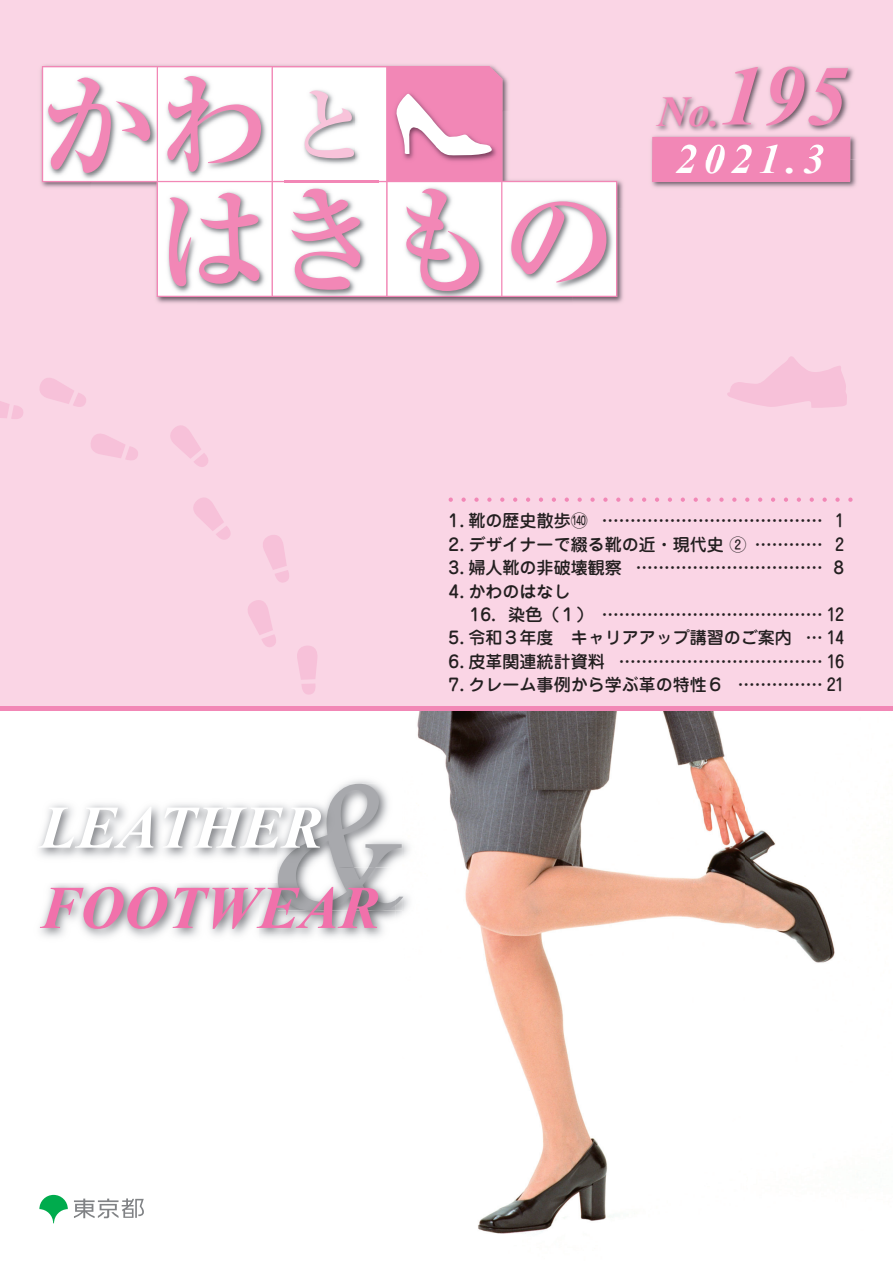
<style>
.page{position:relative;width:893px;height:1263px;background:#fff}
.page>*{position:absolute;margin:0;border:0;box-sizing:border-box;transform-origin:0 0}
.t1{font:italic 183px "Times New Roman";color:#a8a9ad}
.t2{font:700 115.8px/114.8px "Ryumin Pr 6";color:#f287b6}
.t3{font:italic 700 60.6px "Times New Roman";color:#f171ab}
.t4{font:italic 700 60.6px "Times New Roman";color:#fff}
.t5{font:italic 700 42.45px "Times New Roman";color:#fff}
.t6{font:italic 700 42.45px "Times New Roman";color:#f287b6}
.t7{font:500 16.95px/23.4px "Jun 34 Pro";color:#231f20}
.s1{font-size:80.85px;color:#f8c3da}
.s2{font-size:85.05px}
.s3{font-size:11.85px}
</style>
<div class="page">
<img style="left:403px;top:710px;width:490px;height:524px">
<div style="left:0;top:0;width:893px;height:710px;background:#fad5e5"></div>
<hr style="left:0;top:706px;width:893px;height:4px;background:#f287b6">
<svg style="left:39px;top:1195px;width:29px;height:28px"></svg>
<svg style="left:74px;top:1198px;width:70px;height:20px"></svg>
<img style="left:651px;top:140px;width:206px;height:48px">
<div style="left:652px;top:137px;width:198px;height:45px;background:#f287b6"></div>
<img style="left:39px;top:64px;width:50px;height:47px">
<img style="left:40px;top:111px;width:2px;height:74px">
<img style="left:617px;top:180px;width:6px;height:28px">
<img style="left:156px;top:297px;width:42px;height:6px">
<img style="left:573px;top:208px;width:50px;height:95px">
<img style="left:346px;top:746px;width:81px;height:234px">
<img style="left:339px;top:784px;width:65px;height:126px">
<img style="left:39px;top:804px;width:220px;height:54px">
<img style="left:259px;top:804px;width:19px;height:63px">
<img style="left:278px;top:789px;width:61px;height:78px">
<img style="left:40px;top:882px;width:356px;height:80px">
<img style="left:278px;top:867px;width:118px;height:43px">
<img style="left:274px;top:867px;width:65px;height:15px">
<img style="left:653px;top:66px;width:204px;height:93px">
<img style="left:652px;top:137px;width:198px;height:22px">
<img style="left:676px;top:145px;width:147px;height:14px">
<svg style="left:42px;top:66px;width:575px;height:231px"></svg>
<svg style="left:727px;top:356px;width:120px;height:52px"></svg>
<svg style="left:297px;top:646px;width:20px;height:49px"></svg>
<svg style="left:248px;top:600px;width:28px;height:47px"></svg>
<svg style="left:263px;top:535px;width:26px;height:48px"></svg>
<svg style="left:193px;top:497px;width:38px;height:43px"></svg>
<svg style="left:170px;top:425px;width:38px;height:42px"></svg>
<svg style="left:91px;top:434px;width:47px;height:26px"></svg>
<svg style="left:39px;top:378px;width:47px;height:29px"></svg>
<svg style="left:0;top:401px;width:23px;height:18px"></svg>
<svg style="left:449px;top:497px;width:404px;height:5px"></svg>
<h2 class="t2" style="left:154px;top:63px;width:465px;text-indent:-114px">かわ<span class="s1">と<br></span>はきもの</h2>
<h3 class="t6" style="left:658px;top:82px;width:192px">No.<span class="s2">195</span></h3>
<h3 class="t5" style="left:676px;top:129px;width:150px">2021.3</h3>
<h1 class="t1" style="left:269px;top:720px;width:144px">&amp;</h1>
<h3 class="t4" style="left:40px;top:785px;width:284px">LEATHER</h3>
<h3 class="t3" style="left:40px;top:865px;width:342px">FOOTWEAR</h3>
<p class="t7" style="left:449px;top:508px;width:397px">1. 靴の歴史散歩◯<span class="s3">140</span> ………………………………… 1</p>
<p class="t7" style="left:449px;top:531px;width:397px">2. デザイナーで綴る靴の近・現代史 ② ………… 2</p>
<p class="t7" style="left:449px;top:554px;width:397px">3. 婦人靴の非破壊観察 …………………………… 8</p>
<p class="t7" style="left:470px;top:578px;width:376px;text-indent:-21px">4. かわのはなし<br>16．染色（１） ………………………………… 12</p>
<p class="t7" style="left:449px;top:624px;width:397px">5. 令和３年度　キャリアアップ講習のご案内 … 14</p>
<p class="t7" style="left:449px;top:648px;width:397px">6. 皮革関連統計資料 ……………………………… 16</p>
<p class="t7" style="left:449px;top:671px;width:397px">7. クレーム事例から学ぶ革の特性６ …………… 21</p>
</div>
